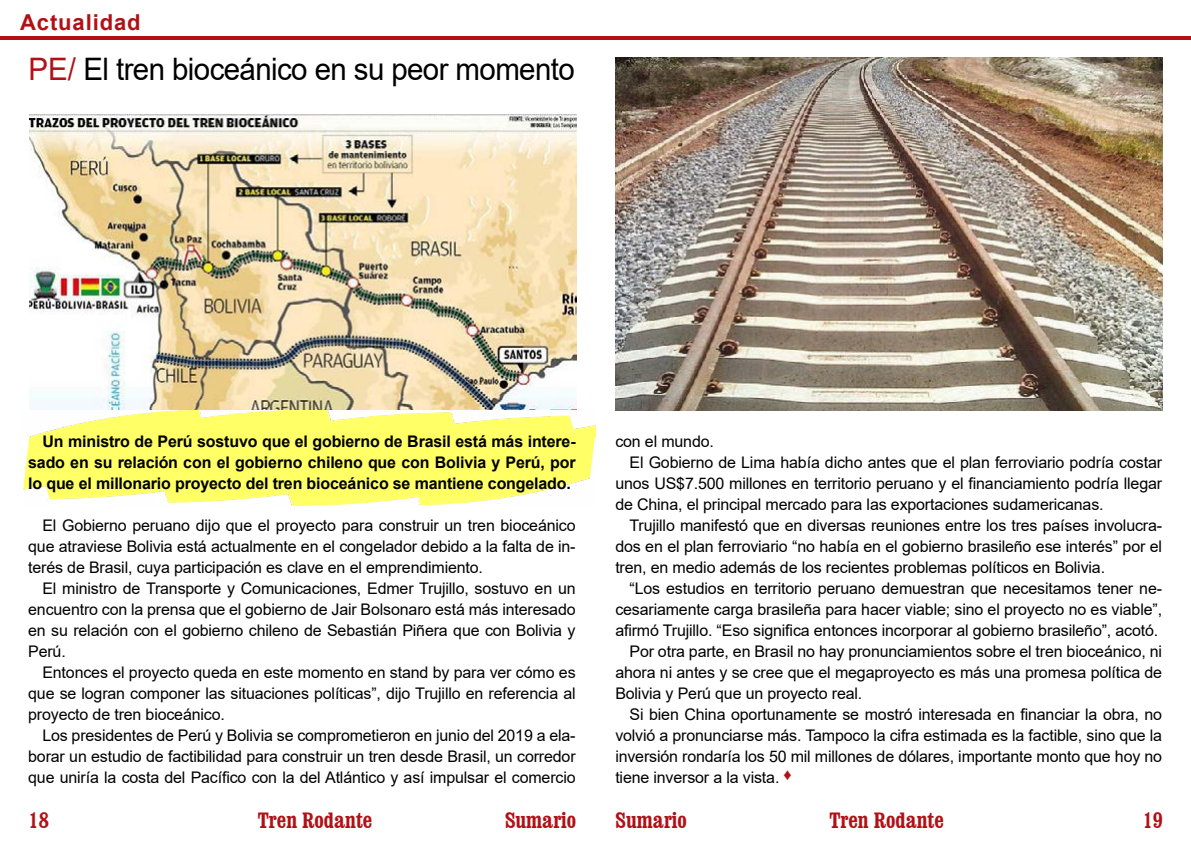
<style>
.page{position:relative;width:1191px;height:842px;background:#fff}
.page>*{position:absolute;margin:0;border:0;box-sizing:border-box;transform-origin:0 0}
.t1{font:31px "Arial";letter-spacing:-.02em;color:#000;scale:.95 1}
.t2{font:700 condensed 22px "Clarendon BT";color:#b11116}
.t3{font:700 22px "Arial";letter-spacing:.04em;color:#b11116}
.t4{font:16px/21px "Arial";letter-spacing:-.01em;color:#000;text-align:justify}
.t5{font:700 16px/21px "Arial";letter-spacing:-.01em;color:#000;text-align:justify}
.s1{color:#b11116}
</style>
<div class="page">
<hr style="left:0;top:36px;width:1191px;height:4px;background:#b11116">
<img style="left:24px;top:409px;width:571px;height:96px">
<img style="left:615px;top:57px;width:547px;height:354px">
<img style="left:30px;top:115px;width:546px;height:295px">
<h2 class="t3" style="left:20px;top:6px;width:122px">Actualidad</h2>
<h1 class="t1" style="left:28px;top:47px;width:576px"><span class="s1">PE/</span> El tren bioceánico en su peor momento</h1>
<p class="t5" style="left:28px;top:431px;width:549px;text-indent:14px">Un ministro de Perú sostuvo que el gobierno de Brasil está más intere&shy;sado en su relación con el gobierno chileno que con Bolivia y Perú, por lo que el millonario proyecto del tren bioceánico se mantiene congelado.</p>
<p class="t4" style="left:28px;top:514px;width:549px;text-indent:14px">El Gobierno peruano dijo que el proyecto para construir un tren bioceánico que atraviese Bolivia está actualmente en el congelador debido a la falta de in&shy;terés de Brasil, cuya participación es clave en el emprendimiento.</p>
<p class="t4" style="left:28px;top:577px;width:549px;text-indent:14px">El ministro de Transporte y Comunicaciones, Edmer Trujillo, sostuvo en un encuentro con la prensa que el gobierno de Jair Bolsonaro está más interesado en su relación con el gobierno chileno de Sebastián Piñera que con Bolivia y Perú.</p>
<p class="t4" style="left:28px;top:661px;width:549px;text-indent:14px">Entonces el proyecto queda en este momento en stand by para ver cómo es que se logran componer las situaciones políticas”, dijo Trujillo en referencia al proyecto de tren bioceánico.</p>
<p class="t4" style="left:28px;top:724px;width:549px;text-indent:14px">Los presidentes de Perú y Bolivia se comprometieron en junio del 2019 a ela&shy;borar un estudio de factibilidad para construir un tren desde Brasil, un corredor que uniría la costa del Pacífico con la del Atlántico y así impulsar el comercio</p>
<p class="t4" style="left:615px;top:431px;width:100px">con el mundo.</p>
<p class="t4" style="left:629px;top:452px;width:534px">El Gobierno de Lima había dicho antes que el plan ferroviario podría costar</p>
<p class="t4" style="left:615px;top:473px;width:548px">unos US$7.500 millones en territorio peruano y el financiamiento podría llegar</p>
<p class="t4" style="left:615px;top:494px;width:490px">de China, el principal mercado para las exportaciones sudamericanas.</p>
<p class="t4" style="left:629px;top:515px;width:534px">Trujillo manifestó que en diversas reuniones entre los tres países involucra-</p>
<p class="t4" style="left:615px;top:536px;width:548px">dos en el plan ferroviario “no había en el gobierno brasileño ese interés” por el</p>
<p class="t4" style="left:615px;top:557px;width:491px">tren, en medio además de los recientes problemas políticos en Bolivia.</p>
<p class="t4" style="left:629px;top:578px;width:534px">“Los estudios en territorio peruano demuestran que necesitamos tener ne-</p>
<p class="t4" style="left:615px;top:599px;width:548px">cesariamente carga brasileña para hacer viable; sino el proyecto no es viable”,</p>
<p class="t4" style="left:615px;top:620px;width:544px">afirmó Trujillo. “Eso significa entonces incorporar al gobierno brasileño”, acotó.</p>
<p class="t4" style="left:629px;top:641px;width:534px">Por otra parte, en Brasil no hay pronunciamientos sobre el tren bioceánico, ni</p>
<p class="t4" style="left:615px;top:662px;width:548px">ahora ni antes y se cree que el megaproyecto es más una promesa política de</p>
<p class="t4" style="left:615px;top:683px;width:248px">Bolivia y Perú que un proyecto real.</p>
<p class="t4" style="left:629px;top:704px;width:534px">Si bien China oportunamente se mostró interesada en financiar la obra, no</p>
<p class="t4" style="left:615px;top:725px;width:548px">volvió a pronunciarse más. Tampoco la cifra estimada es la factible, sino que la</p>
<p class="t4" style="left:615px;top:746px;width:548px">inversión rondaría los 50 mil millones de dólares, importante monto que hoy no</p>
<p class="t4" style="left:615px;top:767px;width:178px">tiene inversor a la vista. <sup>♦</sup></p>
<h2 class="t2" style="left:29px;top:807px;width:22px">18</h2>
<h2 class="t2" style="left:258px;top:807px;width:116px">Tren Rodante</h2>
<h2 class="t2" style="left:505px;top:807px;width:73px">Sumario</h2>
<h2 class="t2" style="left:615px;top:807px;width:73px">Sumario</h2>
<h2 class="t2" style="left:829px;top:807px;width:116px">Tren Rodante</h2>
<h2 class="t2" style="left:1142px;top:807px;width:22px">19</h2>
</div>
